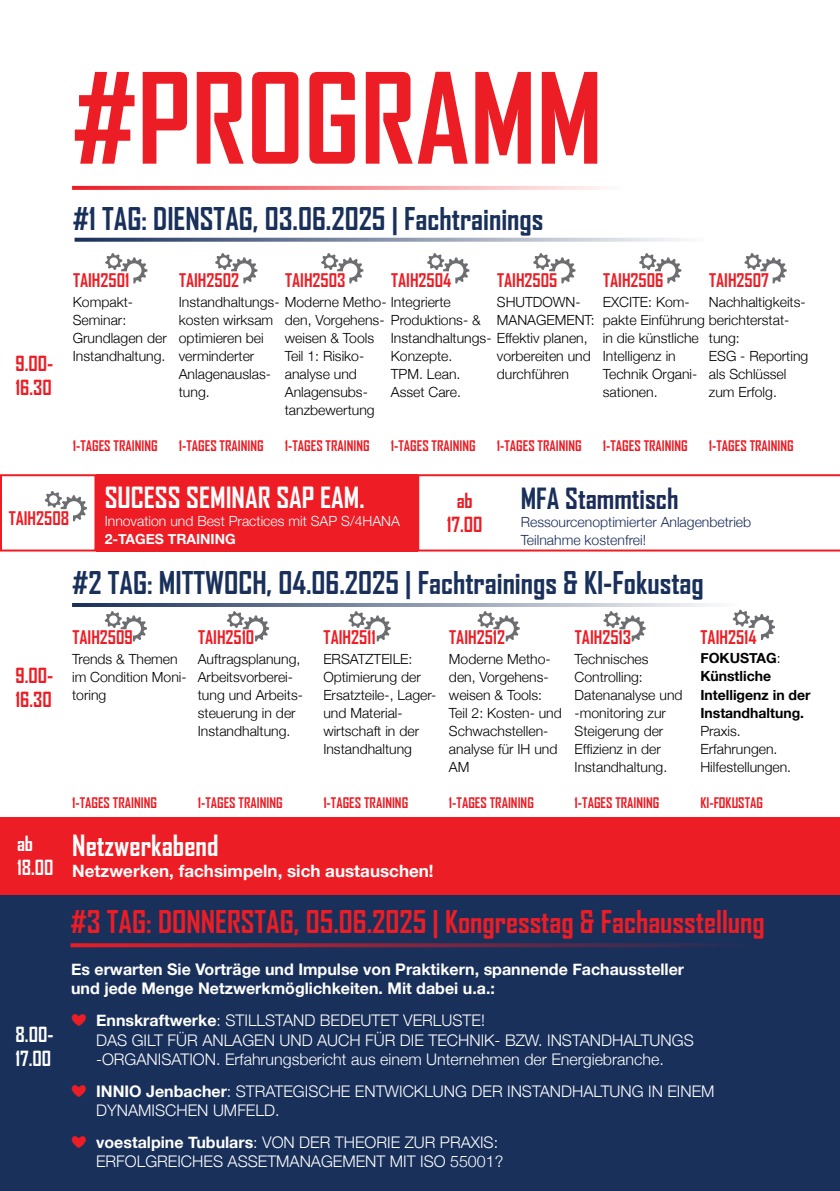
<style>
.page{position:relative;width:840px;height:1191px;background:#fff}
.page>*{position:absolute;margin:0;border:0;box-sizing:border-box;transform-origin:0 0}
.t1{font:700 120px "Agency FB";color:#ec1d25}
.t2{font:700 30px "Agency FB";color:#19305b}
.t3{font:700 30px "Agency FB";color:#ec1d25}
.t4{font:700 28px "Agency FB";color:#fff}
.t5{font:700 28px "Agency FB";color:#1a2c5a}
.t6{font:700 20px/24px "Agency FB";color:#ec1d25}
.t7{font:700 20px/24px "Agency FB";color:#fff}
.t8{font:700 18px "Agency FB";color:#ec1d25}
.t9{font:700 17px "Helvetica Neue";color:#fff}
.t10{font:300 16px/19.2px "Helvetica Neue";color:#fff}
.t11{font:700 16px/19.2px "Helvetica Neue";color:#fff}
.t12{font:300 14px/18px "Helvetica Neue";color:#000}
.t13{font:700 14px "Agency FB";color:#ec1d25}
.t14{font:300 14px/18px "Helvetica Neue";color:#1a2c5a}
.t15{font:700 14px/18px "Helvetica Neue";color:#000}
.t16{font:300 14px "Helvetica Neue";color:#fff}
.t17{font:700 14px "Helvetica Neue";color:#fff}
.s1{color:#19305b}
.s2{font-weight:300}
.s3{color:#ec1d25}
.s4{font-weight:700}
</style>
<div class="page">
<div style="left:0;top:894px;width:839px;height:297px;background:#19305b"></div>
<svg style="left:72px;top:186px;width:530px;height:4px;background:#f48b8f"></svg>
<div style="left:96px;top:474px;width:321px;height:77px;background:#ee1c25"></div>
<div style="left:0;top:474px;width:96px;height:77px;border:2px solid #ee1c25"></div>
<svg style="left:417px;top:474px;width:422px;height:77px"></svg>
<svg style="left:45px;top:491px;width:42px;height:30px"></svg>
<svg style="left:75px;top:238px;width:608px;height:4px;background:#8e9aae"></svg>
<svg style="left:72px;top:603px;width:641px;height:4px;background:#8692a9"></svg>
<svg style="left:70px;top:943px;width:655px;height:4px;background:#80263f"></svg>
<div style="left:0;top:817px;width:839px;height:77px;background:#ec1d25"></div>
<svg style="left:105px;top:253px;width:42px;height:30px"></svg>
<svg style="left:732px;top:609px;width:42px;height:31px"></svg>
<svg style="left:215px;top:253px;width:42px;height:30px"></svg>
<svg style="left:321px;top:253px;width:42px;height:30px"></svg>
<svg style="left:427px;top:253px;width:42px;height:30px"></svg>
<svg style="left:533px;top:253px;width:42px;height:30px"></svg>
<svg style="left:639px;top:253px;width:42px;height:30px"></svg>
<svg style="left:744px;top:253px;width:42px;height:30px"></svg>
<svg style="left:105px;top:611px;width:42px;height:30px"></svg>
<svg style="left:227px;top:611px;width:42px;height:30px"></svg>
<svg style="left:348px;top:611px;width:42px;height:30px"></svg>
<svg style="left:603px;top:611px;width:42px;height:30px"></svg>
<svg style="left:477px;top:611px;width:42px;height:30px"></svg>
<h1 class="t1" style="left:72px;top:68px;width:532px">#PROGRAMM</h1>
<h3 class="t6" style="left:16px;top:353px;width:39px">9.00-<br>16.30</h3>
<h2 class="t2" style="left:73px;top:206px;width:472px">#1 TAG: DIENSTAG, 03.06.2025 | Fachtrainings</h2>
<p class="t8" style="left:73px;top:273px;width:58px">TAIH2501</p>
<p class="t8" style="left:179px;top:273px;width:61px">TAIH2502</p>
<p class="t8" style="left:285px;top:273px;width:62px">TAIH2503</p>
<p class="t8" style="left:391px;top:273px;width:62px">TAIH2504</p>
<p class="t8" style="left:497px;top:273px;width:62px">TAIH2505</p>
<p class="t8" style="left:602px;top:273px;width:62px">TAIH2506</p>
<p class="t8" style="left:708px;top:273px;width:61px">TAIH2507</p>
<p class="t12" style="left:73px;top:293px;width:95px">Kompakt-<br>Seminar:<br>Grundlagen der<br>Instandhaltung.</p>
<p class="t13" style="left:73px;top:440px;width:86px">1-TAGES TRAINING</p>
<p class="t12" style="left:496px;top:293px;width:99px">SHUTDOWN-<br>MANAGEMENT:</p>
<p class="t12" style="left:496px;top:347px;width:95px">vorbereiten und durchführen</p>
<p class="t12" style="left:179px;top:293px;width:273px">Instandhaltungs- Moderne Metho- Integrierte kosten wirksam<br>optimieren bei<br>verminderter<br>Anlagenauslas-<br>tung.</p>
<p class="t12" style="left:285px;top:311px;width:197px">den, Vorgehens- Produktions- &amp; weisen &amp; Tools<br>Teil 1: Risiko-<br>analyse und<br>Anlagensubs-<br>tanzbewertung</p>
<p class="t13" style="left:285px;top:440px;width:86px">1-TAGES TRAINING</p>
<p class="t12" style="left:390px;top:329px;width:198px">Instandhaltungs- Effektiv planen,<br>Konzepte.<br>TPM. Lean.<br>Asset Care.</p>
<p class="t13" style="left:179px;top:440px;width:86px">1-TAGES TRAINING</p>
<p class="t13" style="left:390px;top:440px;width:86px">1-TAGES TRAINING</p>
<p class="t13" style="left:496px;top:440px;width:86px">1-TAGES TRAINING</p>
<p class="t12" style="left:602px;top:293px;width:188px">EXCITE: Kom-<br>pakte Einführung berichterstat&shy;in die künstliche<br>Intelligenz in<br>Technik Organi-<br>sationen.</p>
<p class="t12" style="left:708px;top:293px;width:98px">Nachhaltigkeits-</p>
<p class="t12" style="left:708px;top:329px;width:101px">tung:<br>ESG - Reporting als Schlüssel zum Erfolg.</p>
<p class="t13" style="left:602px;top:440px;width:86px">1-TAGES TRAINING</p>
<p class="t13" style="left:708px;top:440px;width:86px">1-TAGES TRAINING</p>
<p class="t8" style="left:9px;top:511px;width:62px">TAIH2508</p>
<h3 class="t4" style="left:105px;top:486px;width:261px">SUCESS SEMINAR SAP EAM.</h3>
<p class="t16" style="left:105px;top:512px;width:296px">Innovation und Best Practices mit SAP S/4HANA</p>
<p class="t17" style="left:105px;top:530px;width:132px">2-TAGES TRAINING</p>
<h3 class="t6" style="left:446px;top:490px;width:37px;text-align:center">ab<br>17.00</h3>
<h3 class="t5" style="left:520px;top:486px;width:159px"><span class="s1">MFA</span> Stammtisch</h3>
<p class="t14" style="left:520px;top:512px;width:232px">Ressourcenoptimierter Anlagenbetrieb<br>Teilnahme kostenfrei!</p>
<h2 class="t2" style="left:72px;top:570px;width:633px">#2 TAG: MITTWOCH, 04.06.2025 | Fachtrainings &amp; KI-Fokustag</h2>
<h3 class="t6" style="left:16px;top:665px;width:39px">9.00-<br>16.30</h3>
<h3 class="t7" style="left:17px;top:832px;width:38px">ab<br>18.00</h3>
<h3 class="t7" style="left:16px;top:1024px;width:39px">8.00-<br>17.00</h3>
<p class="t8" style="left:72px;top:630px;width:62px">TAIH2509</p>
<p class="t8" style="left:198px;top:630px;width:58px">TAIH2510</p>
<p class="t8" style="left:323px;top:630px;width:54px">TAIH2511</p>
<p class="t12" style="left:72px;top:649px;width:116px">Trends &amp; Themen im Condition Moni&shy;toring</p>
<p class="t12" style="left:198px;top:649px;width:106px">Auftragsplanung,<br>Arbeitsvorberei&shy;tung und Arbeits&shy;steuerung in der<br>Instandhaltung.</p>
<p class="t12" style="left:323px;top:649px;width:114px">ERSATZTEILE:<br>Optimierung der<br>Ersatzteile-, Lager&shy;und Material&shy;wirtschaft in der<br>Instandhaltung</p>
<p class="t13" style="left:72px;top:796px;width:86px">1-TAGES TRAINING</p>
<p class="t13" style="left:198px;top:796px;width:86px">1-TAGES TRAINING</p>
<p class="t13" style="left:323px;top:796px;width:86px">1-TAGES TRAINING</p>
<h3 class="t4" style="left:72px;top:834px;width:148px">Netzwerkabend</h3>
<p class="t9" style="left:72px;top:860px;width:363px">Netzwerken, fachsimpeln, sich austauschen!</p>
<p class="t8" style="left:449px;top:630px;width:57px">TAIH2512</p>
<p class="t12" style="left:448px;top:649px;width:114px">Moderne Metho&shy;den, Vorgehens&shy;weisen &amp; Tools:<br>Teil 2: Kosten- und<br>Schwachstellen&shy;analyse für IH und<br>AM</p>
<p class="t13" style="left:448px;top:796px;width:86px">1-TAGES TRAINING</p>
<p class="t8" style="left:574px;top:630px;width:58px">TAIH2513</p>
<p class="t12" style="left:574px;top:649px;width:109px">Technisches<br>Controlling:<br>Datenanalyse und -monitoring zur<br>Steigerung der<br>Effizienz in der<br>Instandhaltung.</p>
<p class="t13" style="left:574px;top:796px;width:86px">1-TAGES TRAINING</p>
<p class="t8" style="left:700px;top:629px;width:57px">TAIH2514</p>
<p class="t15" style="left:700px;top:649px;width:112px">FOKUSTAG<span class="s2">:<br></span>Künstliche<br>Intelligenz in der<br>Instandhaltung.</p>
<p class="t12" style="left:700px;top:721px;width:92px">Praxis.<br>Erfahrungen.<br>Hilfestellungen.</p>
<p class="t13" style="left:700px;top:796px;width:64px">KI-FOKUSTAG</p>
<h2 class="t3" style="left:71px;top:909px;width:695px">#3 TAG: DONNERSTAG, 05.06.2025 | Kongresstag &amp; Fachausstellung</h2>
<p class="t11" style="left:71px;top:959px;width:614px">Es erwarten Sie Vorträge und Impulse von Praktikern, spannende Fachaussteller und jede Menge Netzwerkmöglichkeiten. Mit dabei u.a.:</p>
<p class="t10" style="left:96px;top:1010px;width:599px;text-indent:-25px"><span class="s3">❤</span> <span class="s4">Ennskraftwerke</span>: STILLSTAND BEDEUTET VERLUSTE!<br>DAS GILT FÜR ANLAGEN UND AUCH FÜR DIE TECHNIK- BZW. INSTANDHALTUNGS -ORGANISATION. Erfahrungsbericht aus einem Unternehmen der Energiebranche.</p>
<p class="t10" style="left:96px;top:1081px;width:619px;text-indent:-25px"><span class="s3">❤</span> <span class="s4">INNIO Jenbacher</span>: STRATEGISCHE ENTWICKLUNG DER INSTANDHALTUNG IN EINEM<br>DYNAMISCHEN UMFELD.</p>
<p class="t10" style="left:96px;top:1132px;width:408px;text-indent:-25px"><span class="s3">❤</span> <span class="s4">voestalpine Tubulars</span>: VON DER THEORIE ZUR PRAXIS:<br>ERFOLGREICHES ASSETMANAGEMENT MIT ISO 55001?</p>
</div>
